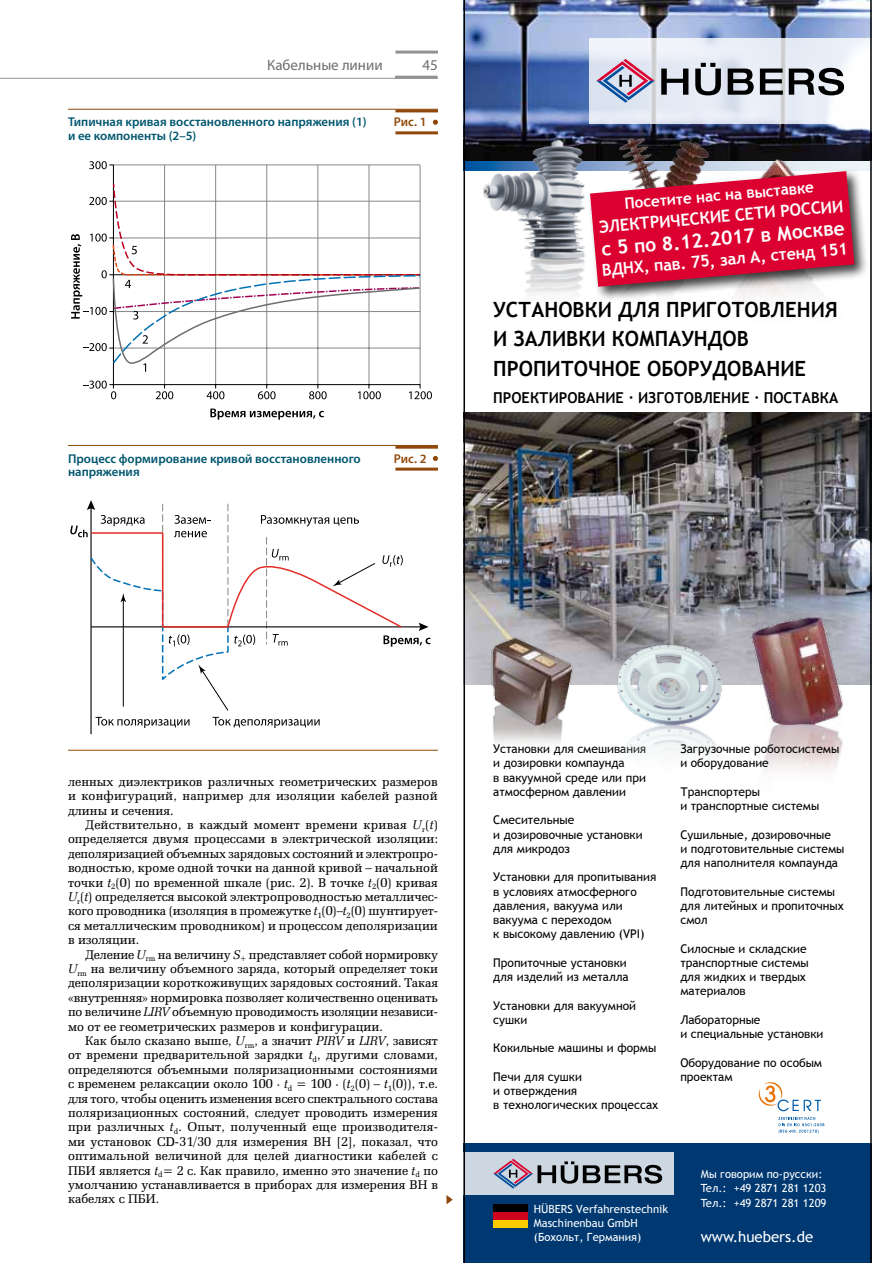
<style>
.page{position:relative;width:893px;height:1263px;background:#fff}
.page>*{position:absolute;margin:0;border:0;box-sizing:border-box;transform-origin:0 0}
.t1{font:700 21px/29.2px "Trebuchet MS";color:#000}
.t2{font:700 19.65px "Trebuchet MS";color:#fff}
.t3{font:700 16.65px "Trebuchet MS";color:#fff}
.t4{font:700 16.5px "Trebuchet MS";color:#fff}
.t5{font:700 15.6px "Trebuchet MS";color:#fff}
.t6{font:700 15px "Trebuchet MS";color:#000}
.t7{font:15px "Myriad Pro";color:#6d6e6f}
.t8{font:15px "Trebuchet MS";color:#fff}
.t9{font:12.75px/14.4px "Zapf Elliptical 711 CBT v 1";color:#000;text-align:justify}
.t10{font:600 12.75px/13.5px "Myriad Pro";color:#00566f}
.t11{font:600 12.75px "Myriad Pro";letter-spacing:-.005em;color:#8f4809}
.t12{font:12px/14.2px "Trebuchet MS";color:#000}
.t13{font:11.25px/14.2px "Trebuchet MS";color:#fff}
.s1{font-family:"Zapf Elliptical 711 CBT Italic v 1"}
</style>
<div class="page">
<img style="left:463px;top:0;width:409px;height:1263px">
<hr style="left:0;top:78px;width:438px;height:1px;background:#909293">
<hr style="left:395px;top:51px;width:43px;height:3px;background:#909293">
<hr style="left:395px;top:76px;width:43px;height:3px;background:#909293">
<svg style="left:433px;top:120px;width:5px;height:5px"></svg>
<svg style="left:433px;top:456px;width:5px;height:5px"></svg>
<hr style="left:395px;top:131px;width:43px;height:3px;background:#8f4809">
<hr style="left:395px;top:468px;width:43px;height:3px;background:#8f4809">
<hr style="left:395px;top:109px;width:43px;height:3px;background:#8f4809">
<hr style="left:395px;top:446px;width:43px;height:3px;background:#8f4809">
<hr style="left:68px;top:109px;width:370px;height:1px;background:#8f4809">
<hr style="left:68px;top:445px;width:370px;height:1px;background:#8f4809">
<hr style="left:68px;top:750px;width:370px;height:1px;background:#8f4809">
<hr style="left:164px;top:165px;width:1px;height:220px;background:#858788">
<hr style="left:215px;top:165px;width:1px;height:220px;background:#858788">
<hr style="left:266px;top:165px;width:1px;height:220px;background:#858788">
<hr style="left:318px;top:165px;width:1px;height:220px;background:#858788">
<hr style="left:369px;top:165px;width:1px;height:220px;background:#858788">
<hr style="left:420px;top:165px;width:1px;height:220px;background:#858788">
<hr style="left:114px;top:165px;width:306px;height:1px;background:#858788">
<hr style="left:113px;top:384px;width:307px;height:1px;background:#000">
<hr style="left:113px;top:165px;width:1px;height:220px;background:#000">
<svg style="left:89px;top:161px;width:24px;height:8px"></svg>
<svg style="left:83px;top:381px;width:33px;height:18px"></svg>
<svg style="left:156px;top:384px;width:17px;height:15px"></svg>
<svg style="left:207px;top:384px;width:17px;height:15px"></svg>
<svg style="left:210px;top:408px;width:114px;height:12px"></svg>
<svg style="left:71px;top:182px;width:350px;height:190px"></svg>
<svg style="left:258px;top:384px;width:18px;height:15px"></svg>
<svg style="left:309px;top:384px;width:18px;height:15px"></svg>
<svg style="left:358px;top:384px;width:23px;height:15px"></svg>
<svg style="left:409px;top:384px;width:23px;height:15px"></svg>
<hr style="left:90px;top:507px;width:2px;height:227px;background:#000">
<svg style="left:96px;top:717px;width:94px;height:11px"></svg>
<svg style="left:213px;top:717px;width:107px;height:11px"></svg>
<svg style="left:70px;top:500px;width:361px;height:211px"></svg>
<svg style="left:446px;top:1195px;width:7px;height:9px"></svg>
<p class="t7" style="left:267px;top:56px;width:117px">Кабельные линии</p>
<p class="t7" style="left:423px;top:56px;width:17px">45</p>
<p class="t10" style="left:68px;top:115px;width:300px">Типичная кривая восстановленного напряжения (1) и ее компоненты (2–5)</p>
<p class="t11" style="left:394px;top:114px;width:34px">Рис. 1</p>
<p class="t10" style="left:68px;top:451px;width:294px">Процесс формирование кривой восстановленного напряжения</p>
<p class="t11" style="left:394px;top:450px;width:34px">Рис. 2</p>
<p class="t5" style="left:624px;top:194px;width:191px;rotate:-5deg">Посетите нас на выставке</p>
<h3 class="t3" style="left:598px;top:217px;width:247px;rotate:-5deg">ЭЛЕКТРИЧЕСКИЕ СЕТИ РОССИИ</h3>
<h2 class="t2" style="left:600px;top:237px;width:246px;rotate:-5deg">с 5 по 8.12.2017 в Москве</h2>
<p class="t4" style="left:601px;top:260px;width:248px;rotate:-5deg">ВДНХ, пав. 75, зал А, стенд 151</p>
<h1 class="t1" style="left:493px;top:295px;width:346px">УСТАНОВКИ ДЛЯ ПРИГОТОВЛЕНИЯ<br>И ЗАЛИВКИ КОМПАУНДОВ<br>ПРОПИТОЧНОЕ ОБОРУДОВАНИЕ</h1>
<p class="t6" style="left:493px;top:388px;width:347px">ПРОЕКТИРОВАНИЕ · ИЗГОТОВЛЕНИЕ · ПОСТАВКА</p>
<p class="t9" style="left:68px;top:774px;width:371px">ленных диэлектриков различных геометрических размеров и конфигураций, например для изоляции кабелей разной длины и сечения.</p>
<p class="t9" style="left:68px;top:817px;width:371px;text-indent:17px">Действительно, в каждый момент времени кривая <span class="s1">U</span><sub>r</sub>(<span class="s1">t</span>) определяется двумя процессами в электрической изоляции: деполяризацией объемных зарядовых состояний и электропро&shy;водностью, кроме одной точки на данной кривой – начальной точки <span class="s1">t</span><sub>2</sub>(0) по временной шкале (рис. 2). В точке <span class="s1">t</span><sub>2</sub>(0) кривая <span class="s1">U</span><sub>r</sub>(<span class="s1">t</span>) определяется высокой электропроводностью металличес&shy;кого проводника (изоляция в промежутке <span class="s1">t</span><sub>1</sub>(0)–<span class="s1">t</span><sub>2</sub>(0) шунтирует&shy;ся металлическим проводником) и процессом деполяризации в изоляции.</p>
<p class="t9" style="left:68px;top:947px;width:372px;text-indent:17px">Деление <span class="s1">U</span><sub>rm</sub> на величину <span class="s1">S</span><sub>+</sub> представляет собой нормировку <span class="s1">U</span><sub>rm</sub> на величину объемного заряда, который определяет токи деполяризации короткоживущих зарядовых состояний. Такая «внутренняя» нормировка позволяет количественно оценивать по величине <span class="s1">LIRV</span> объемную проводимость изоляции независи&shy;мо от ее геометрических размеров и конфигурации.</p>
<p class="t9" style="left:68px;top:1033px;width:372px;text-indent:17px">Как было сказано выше, <span class="s1">U</span><sub>rm</sub>, а значит <span class="s1">PIRV</span> и <span class="s1">LIRV</span>, зависят от времени предварительной зарядки <span class="s1">t</span><sub>d</sub>, другими словами, определяются объемными поляризационными состояниями с временем релаксации около 100 ∙ <span class="s1">t</span><sub>d</sub> = 100 ∙ (<span class="s1">t</span><sub>2</sub>(0) – <span class="s1">t</span><sub>1</sub>(0)), т.е. для того, чтобы оценить изменения всего спектрального состава поляризационных состояний, следует проводить измерения при различных <span class="s1">t</span><sub>d</sub>. Опыт, полученный еще производителя&shy;ми установок СD-31/30 для измерения ВН [2], показал, что оптимальной величиной для целей диагностики кабелей с ПБИ является <span class="s1">t</span><sub>d</sub>= 2 с. Как правило, именно это значение <span class="s1">t</span><sub>d</sub> по умолчанию устанавливается в приборах для измерения ВН в кабелях с ПБИ.</p>
<p class="t12" style="left:493px;top:742px;width:154px">Установки для смешивания и дозировки компаунда<br>в вакуумной среде или при атмосферном давлении</p>
<p class="t12" style="left:493px;top:813px;width:151px">Смесительные<br>и дозировочные установки для микродоз</p>
<p class="t12" style="left:493px;top:870px;width:165px">Установки для пропитывания в условиях атмосферного давления, вакуума или вакуума с переходом<br>к высокому давлению (VPI)</p>
<p class="t12" style="left:493px;top:955px;width:137px">Пропиточные установки для изделий из металла</p>
<p class="t12" style="left:493px;top:998px;width:144px">Установки для вакуумной сушки</p>
<p class="t12" style="left:493px;top:1041px;width:164px">Кокильные машины и формы</p>
<p class="t12" style="left:493px;top:1069px;width:167px">Печи для сушки<br>и отверждения<br>в технологических процессах</p>
<p class="t12" style="left:680px;top:742px;width:160px">Загрузочные роботосистемы и оборудование</p>
<p class="t12" style="left:680px;top:784px;width:140px">Транспортеры<br>и транспортные системы</p>
<p class="t12" style="left:680px;top:827px;width:166px">Сушильные, дозировочные<br>и подготовительные системы для наполнителя компаунда</p>
<p class="t12" style="left:680px;top:884px;width:165px">Подготовительные системы для литейных и пропиточных смол</p>
<p class="t12" style="left:680px;top:941px;width:130px">Силосные и складские транспортные системы для жидких и твердых материалов</p>
<p class="t12" style="left:680px;top:1012px;width:145px">Лабораторные<br>и специальные установки</p>
<p class="t12" style="left:680px;top:1055px;width:143px">Оборудование по особым проектам</p>
<p class="t13" style="left:534px;top:1202px;width:136px">HÜBERS Verfahrenstechnik<br>Maschinenbau GmbH (Бохольт, Германия)</p>
<p class="t13" style="left:701px;top:1167px;width:127px">Мы говорим по-русски:<br>Teл.: +49 2871 281 1203<br>Teл.: +49 2871 281 1209</p>
<p class="t8" style="left:701px;top:1228px;width:114px">www.huebers.de</p>
</div>
